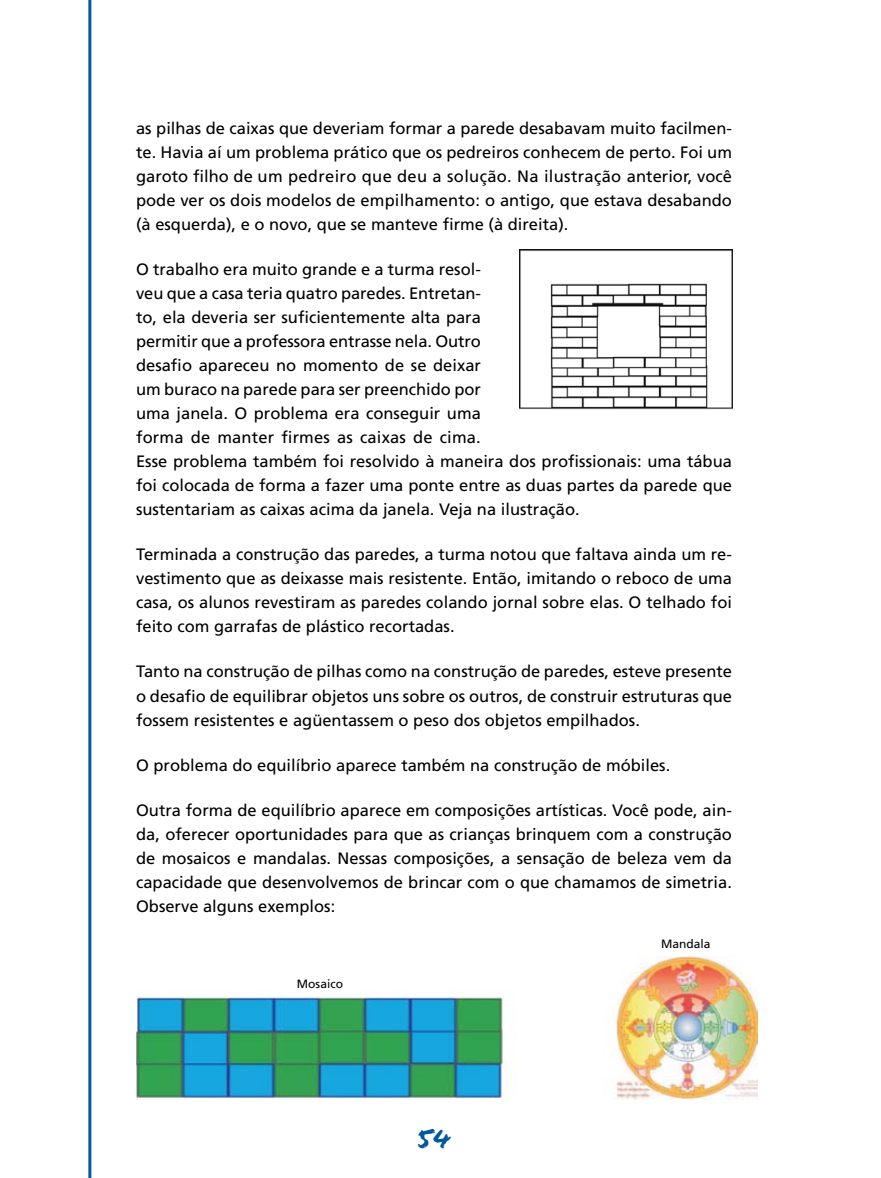
<style>
.page{position:relative;width:881px;height:1178px;background:#fff}
.page>*{position:absolute;margin:0;border:0;box-sizing:border-box;transform-origin:0 0}
.t1{font:27px "Flood";color:#005a9c}
.t2{font:16.5px/24px "Frutiger";color:#000;text-align:justify}
.t3{font:12px "Frutiger";color:#000}
</style>
<div class="page">
<hr style="left:88px;top:0;width:3px;height:1178px;background:#005a9c">
<img style="left:519px;top:249px;width:212px;height:161px">
<img style="left:136px;top:956px;width:621px;height:143px">
<div style="left:274px;top:962px;width:82px;height:32px;background:#fff"></div>
<p class="t2" style="left:136px;top:116px;width:597px">as pilhas de caixas que deveriam formar a parede desabavam muito facilmen&shy;te. Havia aí um problema prático que os pedreiros conhecem de perto. Foi um garoto filho de um pedreiro que deu a solução. Na ilustração anterior, você pode ver os dois modelos de empilhamento: o antigo, que estava desabando (à esquerda), e o novo, que se manteve firme (à direita).</p>
<p class="t2" style="left:136px;top:257px;width:597px;text-align:left">O trabalho era muito grande e a turma resol-<br>veu que a casa teria quatro paredes. Entretan-<br>to, ela deveria ser suficientemente alta para<br>permitir que a professora entrasse nela. Outro<br>desafio apareceu no momento de se deixar<br>um buraco na parede para ser preenchido por<br>uma janela. O problema era conseguir uma<br>forma de manter firmes as caixas de cima.<br>Esse problema também foi resolvido à maneira dos profissionais: uma tábua foi colocada de forma a fazer uma ponte entre as duas partes da parede que sustentariam as caixas acima da janela. Veja na ilustração.</p>
<p class="t2" style="left:136px;top:542px;width:597px">Terminada a construção das paredes, a turma notou que faltava ainda um re&shy;vestimento que as deixasse mais resistente. Então, imitando o reboco de uma casa, os alunos revestiram as paredes colando jornal sobre elas. O telhado foi feito com garrafas de plástico recortadas.</p>
<p class="t2" style="left:136px;top:660px;width:597px">Tanto na construção de pilhas como na construção de paredes, esteve presente o desafio de equilibrar objetos uns sobre os outros, de construir estruturas que fossem resistentes e agüentassem o peso dos objetos empilhados.</p>
<p class="t2" style="left:136px;top:753px;width:535px">O problema do equilíbrio aparece também na construção de móbiles.</p>
<p class="t2" style="left:136px;top:798px;width:597px">Outra forma de equilíbrio aparece em composições artísticas. Você pode, ain&shy;da, oferecer oportunidades para que as crianças brinquem com a construção de mosaicos e mandalas. Nessas composições, a sensação de beleza vem da capacidade que desenvolvemos de brincar com o que chamamos de simetria.<br>Observe alguns exemplos:</p>
<p class="t3" style="left:297px;top:976px;width:47px">Mosaico</p>
<h1 class="t1" style="left:416px;top:1123px;width:36px">54</h1>
<p class="t3" style="left:660px;top:937px;width:51px">Mandala</p>
</div>
